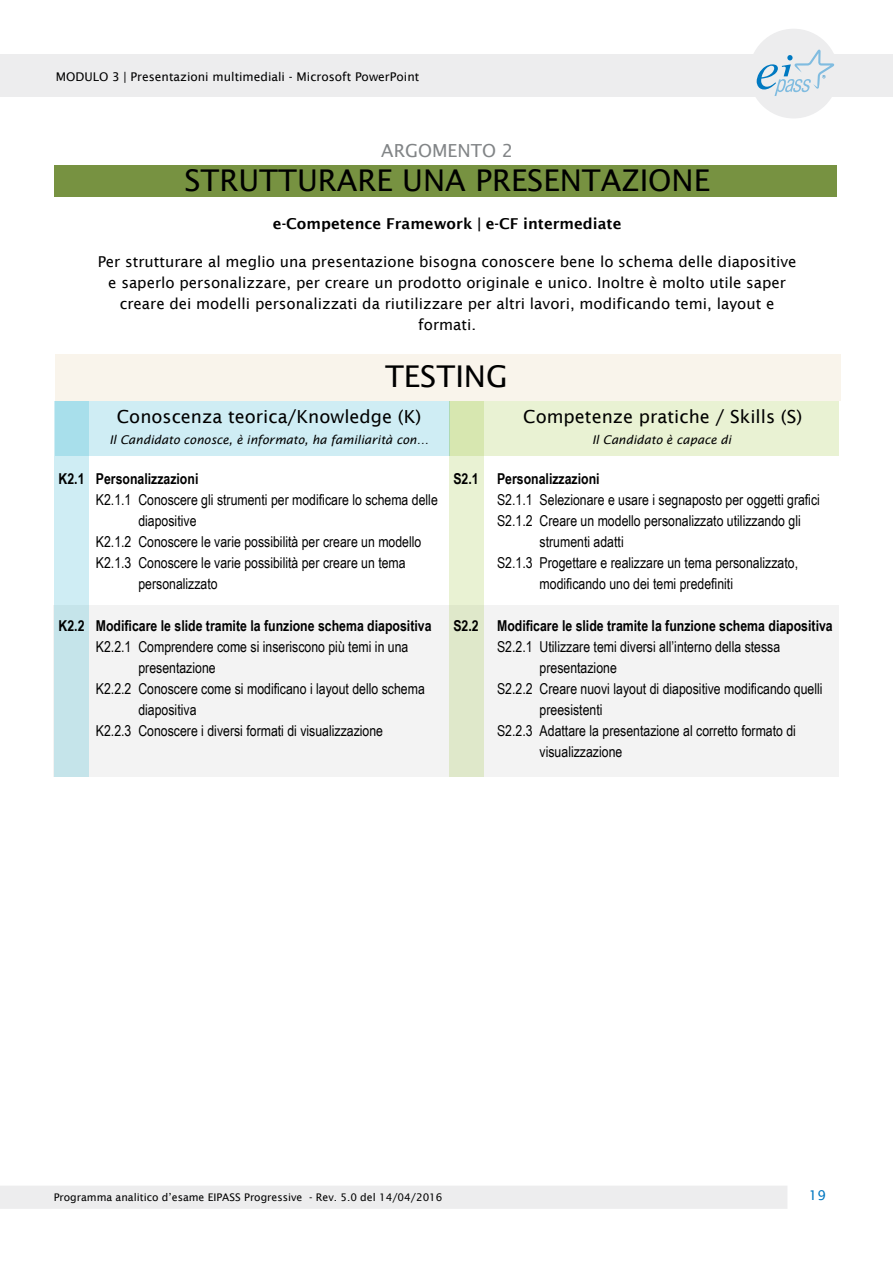
<style>
.page{position:relative;width:893px;height:1263px;background:#fff}
.page>*{position:absolute;margin:0;border:0;box-sizing:border-box;transform-origin:0 0}
.t1{font:30px "Lucida Sans";color:#000}
.t2{font:18px "Lucida Sans";color:#000}
.t3{font:18px "Lucida Sans";color:#828587}
.t4{font:15px/21px "Arial Narrow";color:#000}
.t5{font:15px/21px "Lucida Sans";color:#000;text-align:center}
.t6{font:700 15px "Arial Narrow";color:#000}
.t7{font:600 15px "Lucida Sans";color:#000}
.t8{font:13.5px "Lucida Sans";color:#0077c1}
.t9{font:italic 12px "Lucida Sans";color:#000}
.t10{font:12px "Lucida Sans";color:#000}
.t11{font:10.5px "Lucida Sans";color:#000}
</style>
<div class="page">
<div style="left:0;top:54px;width:893px;height:43px;background:#ededee"></div>
<div style="left:0;top:1185px;width:787px;height:24px;background:#ededee"></div>
<div style="left:749px;top:29px;width:89px;height:89px;background:#ededee;border-radius:50%"></div>
<svg style="left:757px;top:49px;width:77px;height:47px"></svg>
<div style="left:54px;top:165px;width:783px;height:32px;background:#779241"></div>
<div style="left:55px;top:355px;width:785px;height:46px;background:#f8f2e6"></div>
<div style="left:449px;top:401px;width:390px;height:55px;background:#e9f2d3"></div>
<div style="left:53px;top:605px;width:786px;height:171px;background:#f3f3f3"></div>
<svg style="left:449px;top:401px;width:35px;height:375px;background:#e1ebc9"></svg>
<div style="left:55px;top:401px;width:34px;height:375px;background:#c5e4ea"></div>
<svg style="left:55px;top:401px;width:394px;height:55px;background:#cbebf3"></svg>
<p class="t10" style="left:56px;top:69px;width:365px">MODULO 3 | Presentazioni multimediali - Microsoft PowerPoint</p>
<p class="t3" style="left:381px;top:141px;width:133px">ARGOMENTO 2</p>
<h1 class="t1" style="left:184px;top:163px;width:527px">STRUTTURARE UNA PRESENTAZIONE</h1>
<p class="t7" style="left:273px;top:215px;width:350px">e-Competence Framework | e-CF intermediate</p>
<p class="t5" style="left:98px;top:251px;width:700px">Per strutturare al meglio una presentazione bisogna conoscere bene lo schema delle diapositive e saperlo personalizzare, per creare un prodotto originale e unico. Inoltre è molto utile saper creare dei modelli personalizzati da riutilizzare per altri lavori, modificando temi, layout e formati.</p>
<p class="t6" style="left:59px;top:467px;width:27px">K2.1</p>
<p class="t6" style="left:59px;top:614px;width:27px">K2.2</p>
<h1 class="t1" style="left:385px;top:359px;width:124px">TESTING</h1>
<p class="t2" style="left:117px;top:406px;width:306px">Conoscenza teorica/Knowledge (K)</p>
<p class="t9" style="left:109px;top:432px;width:321px">Il Candidato conosce, è informato, ha familiarità con…</p>
<p class="t9" style="left:592px;top:432px;width:141px">Il Candidato è capace di</p>
<p class="t2" style="left:523px;top:406px;width:280px">Competenze pratiche / Skills (S)</p>
<p class="t6" style="left:96px;top:467px;width:104px">Personalizzazioni</p>
<p class="t4" style="left:138px;top:489px;width:301px">Conoscere gli strumenti per modificare lo schema delle diapositive<br>Conoscere le varie possibilità per creare un modello Conoscere le varie possibilità per creare un tema personalizzato</p>
<p class="t6" style="left:96px;top:614px;width:337px">Modificare le slide tramite la funzione schema diapositiva</p>
<p class="t4" style="left:138px;top:636px;width:288px">Comprendere come si inseriscono più temi in una presentazione<br>Conoscere come si modificano i layout dello schema diapositiva<br>Conoscere i diversi formati di visualizzazione</p>
<p class="t4" style="left:96px;top:489px;width:37px">K2.1.1</p>
<p class="t4" style="left:96px;top:531px;width:37px">K2.1.2<br>K2.1.3</p>
<p class="t4" style="left:96px;top:636px;width:37px">K2.2.1</p>
<p class="t4" style="left:96px;top:678px;width:37px">K2.2.2</p>
<p class="t4" style="left:96px;top:720px;width:37px">K2.2.3</p>
<p class="t6" style="left:453px;top:467px;width:27px">S2.1</p>
<p class="t6" style="left:453px;top:614px;width:27px">S2.2</p>
<p class="t6" style="left:497px;top:467px;width:104px">Personalizzazioni</p>
<p class="t4" style="left:540px;top:489px;width:282px">Selezionare e usare i segnaposto per oggetti grafici Creare un modello personalizzato utilizzando gli strumenti adatti<br>Progettare e realizzare un tema personalizzato, modificando uno dei temi predefiniti</p>
<p class="t6" style="left:497px;top:614px;width:337px">Modificare le slide tramite la funzione schema diapositiva</p>
<p class="t4" style="left:540px;top:636px;width:285px">Utilizzare temi diversi all’interno della stessa presentazione<br>Creare nuovi layout di diapositive modificando quelli preesistenti<br>Adattare la presentazione al corretto formato di visualizzazione</p>
<p class="t4" style="left:497px;top:489px;width:37px">S2.1.1<br>S2.1.2</p>
<p class="t4" style="left:497px;top:552px;width:37px">S2.1.3</p>
<p class="t4" style="left:497px;top:636px;width:37px">S2.2.1</p>
<p class="t4" style="left:497px;top:678px;width:37px">S2.2.2</p>
<p class="t4" style="left:497px;top:720px;width:37px">S2.2.3</p>
<p class="t11" style="left:54px;top:1191px;width:390px">Programma analitico d’esame EIPASS Progressive - Rev. 5.0 del 14/04/2016</p>
<p class="t8" style="left:809px;top:1187px;width:19px">19</p>
</div>
